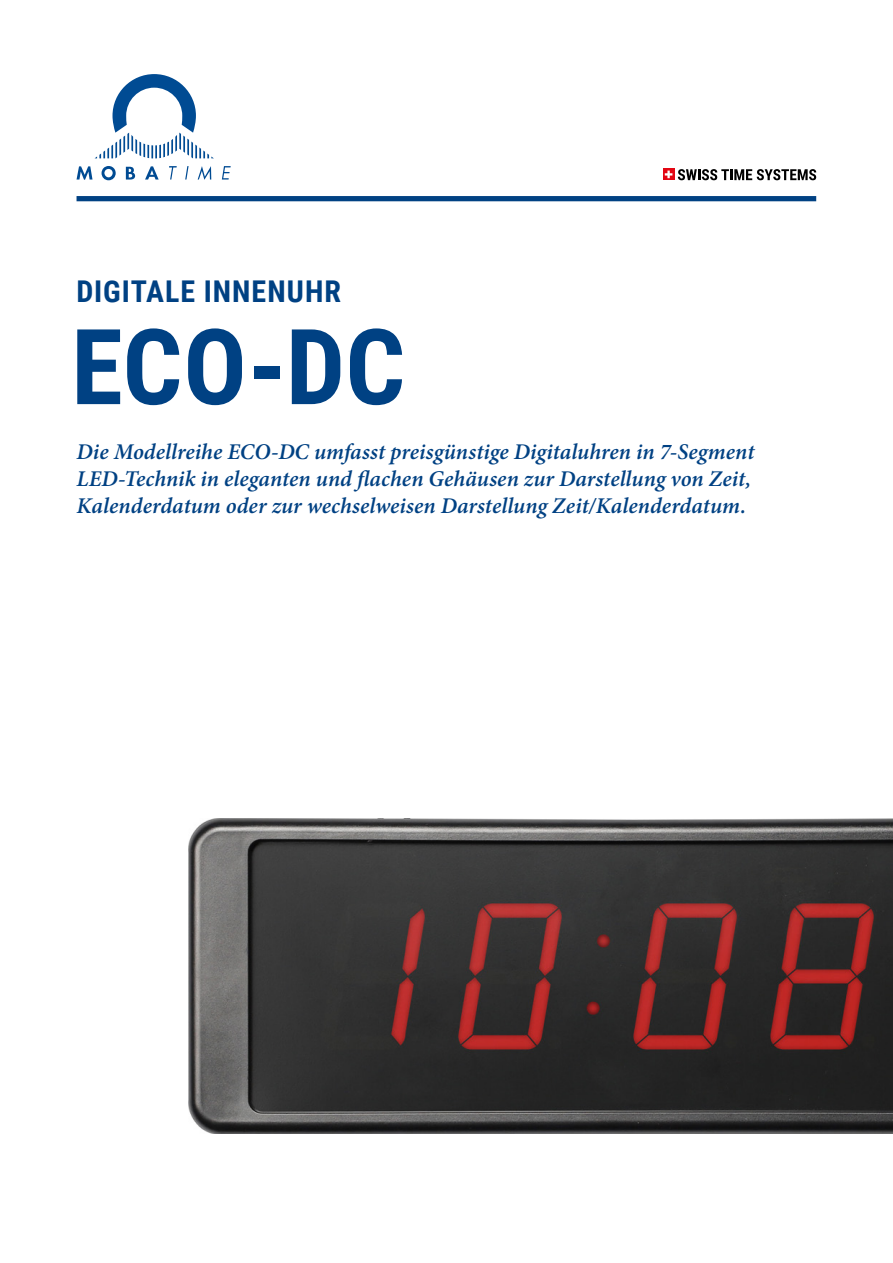
<style>
.page{position:relative;width:893px;height:1263px;background:#fff}
.page>*{position:absolute;margin:0;border:0;box-sizing:border-box;transform-origin:0 0}
.t1{font:700 105px "Roboto Condensed";color:#004183}
.t2{font:700 30px "Roboto Condensed";letter-spacing:.035em;color:#004183}
.t3{font:italic 600 22.5px/27px "Minion Pro";color:#004183}
</style>
<div class="page">
<svg style="left:95px;top:74px;width:119px;height:84px"></svg>
<svg style="left:77px;top:166px;width:15px;height:14px"></svg>
<svg style="left:102px;top:166px;width:14px;height:14px"></svg>
<svg style="left:126px;top:167px;width:9px;height:13px"></svg>
<svg style="left:145px;top:166px;width:14px;height:14px"></svg>
<svg style="left:169px;top:166px;width:8px;height:14px"></svg>
<svg style="left:185px;top:166px;width:4px;height:14px"></svg>
<svg style="left:198px;top:166px;width:13px;height:14px"></svg>
<svg style="left:222px;top:166px;width:9px;height:14px"></svg>
<svg style="left:663px;top:169px;width:11px;height:11px"></svg>
<svg style="left:665px;top:171px;width:7px;height:7px"></svg>
<svg style="left:678px;top:169px;width:138px;height:11px"></svg>
<div style="left:77px;top:196px;width:739px;height:5px;background:#004183"></div>
<img style="left:189px;top:819px;width:704px;height:314px">
<p class="t2" style="left:77px;top:270px;width:266px">DIGITALE INNENUHR</p>
<p class="t1" style="left:71px;top:293px;width:335px">ECO-DC</p>
<p class="t3" style="left:77px;top:438px;width:679px">Die Modellreihe ECO-DC umfasst preisgünstige Digitaluhren in 7-Segment<br>LED-Technik in eleganten und flachen Gehäusen zur Darstellung von Zeit,<br>Kalenderdatum oder zur wechselweisen Darstellung Zeit/Kalenderdatum.</p>
</div>
